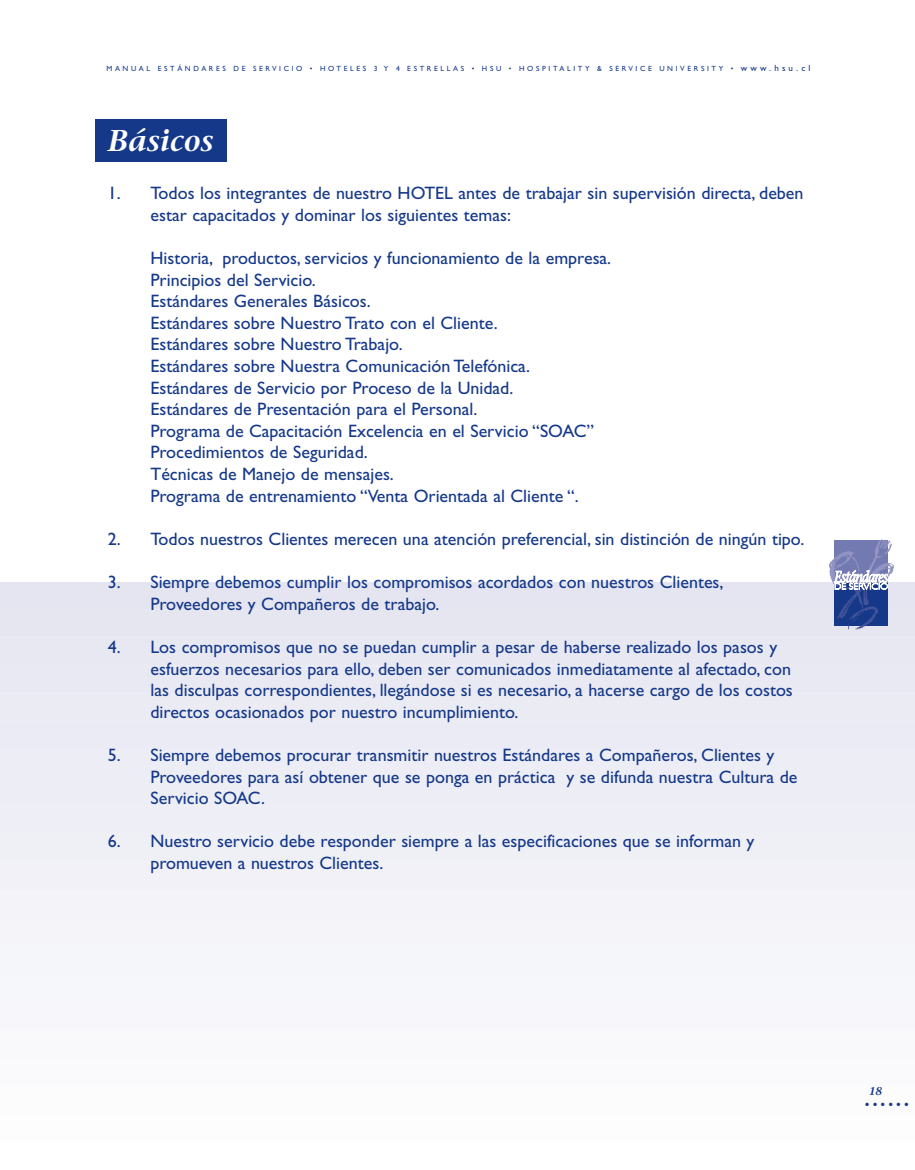
<style>
.page{position:relative;width:915px;height:1170px;background:#fff}
.page>*{position:absolute;margin:0;border:0;box-sizing:border-box;transform-origin:0 0}
.t1{font:italic 600 30px "Stone Serif";color:#fff}
.t2{font:18px/21.6px "Gill Sans";color:#153889}
.t3{font:13.5px "Gill Sans";color:#153889}
.t4{font:italic 600 11.25px "Stone Serif";color:#153889}
.t5{font:7.5px "Gill Sans";letter-spacing:.35em;color:#153889}
.s1{font-size:9px}
</style>
<div class="page">
<div style="left:0;top:1047px;width:914px;height:49px;background:#fafafc"></div>
<div style="left:0;top:1019px;width:914px;height:49px;background:#f9f9fb"></div>
<div style="left:0;top:991px;width:914px;height:49px;background:#f7f7fb"></div>
<div style="left:0;top:963px;width:914px;height:49px;background:#f6f7fa"></div>
<div style="left:0;top:935px;width:914px;height:49px;background:#f5f6fa"></div>
<div style="left:0;top:906px;width:914px;height:50px;background:#f4f4f9"></div>
<div style="left:0;top:878px;width:914px;height:50px;background:#f3f3f9"></div>
<div style="left:0;top:850px;width:914px;height:50px;background:#f1f1f7"></div>
<div style="left:0;top:822px;width:914px;height:50px;background:#eff0f6"></div>
<div style="left:0;top:794px;width:914px;height:50px;background:#eeeff6"></div>
<div style="left:0;top:766px;width:914px;height:50px;background:#ededf5"></div>
<div style="left:0;top:738px;width:914px;height:50px;background:#ecedf5"></div>
<div style="left:0;top:710px;width:914px;height:50px;background:#eaebf4"></div>
<div style="left:0;top:682px;width:914px;height:50px;background:#ebebf4"></div>
<div style="left:0;top:654px;width:914px;height:50px;background:#e9e9f3"></div>
<div style="left:0;top:626px;width:914px;height:50px;background:#e7e8f2"></div>
<div style="left:0;top:598px;width:914px;height:50px;background:#e6e6f1"></div>
<div style="left:0;top:583px;width:914px;height:37px;background:#e4e5f1"></div>
<img style="left:834px;top:583px;width:54px;height:47px">
<img style="left:824px;top:539px;width:74px;height:44px">
<svg style="left:833px;top:570px;width:54px;height:19px"></svg>
<div style="left:95px;top:119px;width:131px;height:42px;background:#153889"></div>
<p class="t5" style="left:106px;top:66px;width:705px">MANUAL ESTÁNDARES DE SERVICIO • HOTELES 3 Y 4 ESTRELLAS • HSU • HOSPITALITY &amp; SERVICE UNIVERSITY • <span class="s1">www.hsu.cl</span></p>
<h1 class="t1" style="left:108px;top:129px;width:107px">Básicos</h1>
<p class="t2" style="left:150px;top:184px;width:654px;text-indent:-43px">1. Todos los integrantes de nuestro HOTEL antes de trabajar sin supervisión directa, deben estar capacitados y dominar los siguientes temas:</p>
<p class="t2" style="left:150px;top:249px;width:462px">Historia, productos, servicios y funcionamiento de la empresa.<br>Principios del Servicio.<br>Estándares Generales Básicos.<br>Estándares sobre Nuestro Trato con el Cliente.<br>Estándares sobre Nuestro Trabajo.<br>Estándares sobre Nuestra Comunicación Telefónica.<br>Estándares de Servicio por Proceso de la Unidad.<br>Estándares de Presentación para el Personal.<br>Programa de Capacitación Excelencia en el Servicio “SOAC” Procedimientos de Seguridad.<br>Técnicas de Manejo de mensajes.<br>Programa de entrenamiento “Venta Orientada al Cliente “.</p>
<p class="t2" style="left:108px;top:529px;width:697px">2. Todos nuestros Clientes merecen una atención preferencial, sin distinción de ningún tipo.</p>
<p class="t2" style="left:150px;top:573px;width:574px;text-indent:-43px">3. Siempre debemos cumplir los compromisos acordados con nuestros Clientes,<br>Proveedores y Compañeros de trabajo.</p>
<p class="t2" style="left:150px;top:637px;width:643px;text-indent:-43px">4. Los compromisos que no se puedan cumplir a pesar de haberse realizado los pasos y esfuerzos necesarios para ello, deben ser comunicados inmediatamente al afectado, con las disculpas correspondientes, llegándose si es necesario, a hacerse cargo de los costos directos ocasionados por nuestro incumplimiento.</p>
<p class="t2" style="left:150px;top:745px;width:648px;text-indent:-43px">5. Siempre debemos procurar transmitir nuestros Estándares a Compañeros, Clientes y<br>Proveedores para así obtener que se ponga en práctica y se difunda nuestra Cultura de<br>Servicio SOAC.</p>
<p class="t2" style="left:150px;top:832px;width:605px;text-indent:-43px">6. Nuestro servicio debe responder siempre a las especificaciones que se informan y promueven a nuestros Clientes.</p>
<p class="t4" style="left:868px;top:1086px;width:15px">18</p>
<p class="t3" style="left:864px;top:1098px;width:45px">••••••</p>
</div>
